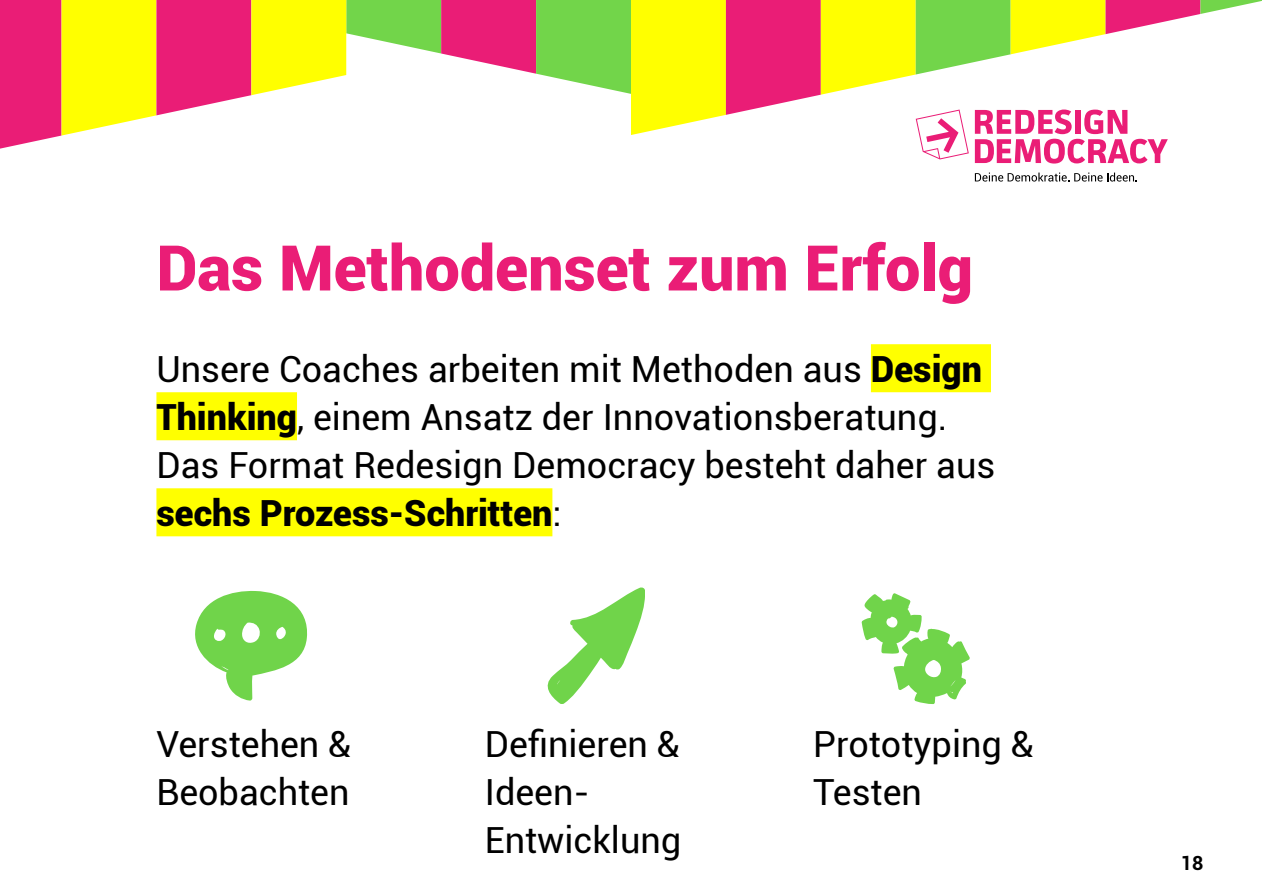
<style>
.page{position:relative;width:1262px;height:893px;background:#fff}
.page>*{position:absolute;margin:0;border:0;box-sizing:border-box;transform-origin:0 0}
.t1{font:900 63px "Roboto";color:#ea1d76}
.t2{font:36px/48px "Roboto";color:#000}
.t3{font:700 19.5px "Roboto";color:#000}
.s1{font-weight:900}
</style>
<div class="page">
<svg style="left:974px;top:172px;width:162px;height:9px"></svg>
<svg style="left:0;top:0;width:1262px;height:163px"></svg>
<div style="left:871px;top:344px;width:120px;height:48px;background:#ff0"></div>
<div style="left:156px;top:392px;width:141px;height:48px;background:#ff0"></div>
<div style="left:156px;top:488px;width:396px;height:48px;background:#ff0"></div>
<svg style="left:195px;top:591px;width:113px;height:109px"></svg>
<svg style="left:548px;top:587px;width:96px;height:117px"></svg>
<svg style="left:861px;top:593px;width:108px;height:111px"></svg>
<h1 class="t1" style="left:156px;top:223px;width:818px">Das Methodenset zum Erfolg</h1>
<p class="t2" style="left:156px;top:343px;width:840px">Unsere Coaches arbeiten mit Methoden aus <span class="s1">Design Thinking</span>, einem Ansatz der Innovationsberatung.<br>Das Format Redesign Democracy besteht daher aus <span class="s1">sechs Prozess-Schritten</span>:</p>
<p class="t2" style="left:156px;top:719px;width:196px">Verstehen &amp;<br>Beobachten</p>
<p class="t2" style="left:485px;top:719px;width:198px">Definieren &amp;<br>Ideen-<br>Entwicklung</p>
<p class="t2" style="left:813px;top:719px;width:222px">Prototyping &amp;<br>Testen</p>
<p class="t3" style="left:1180px;top:849px;width:24px">18</p>
</div>
